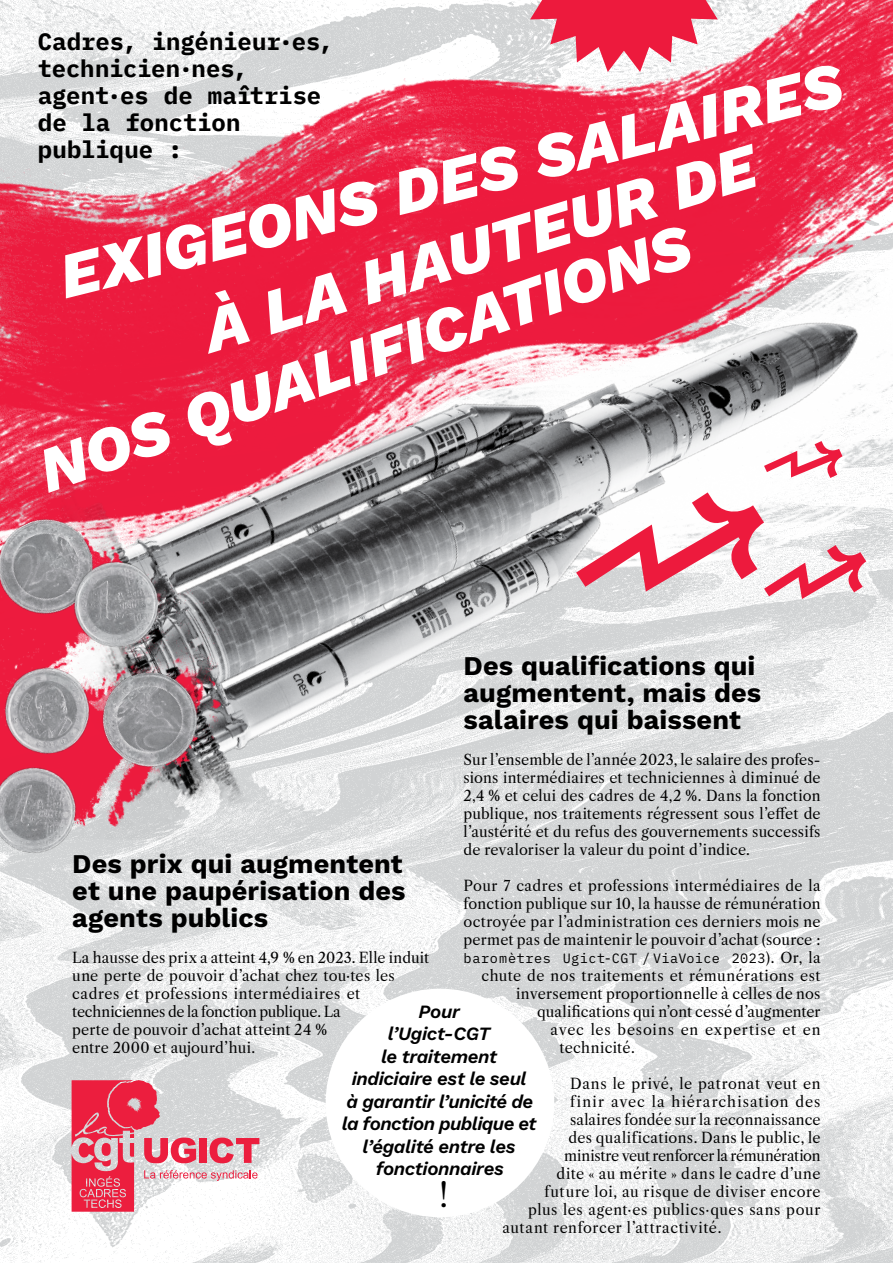
<style>
.page{position:relative;width:893px;height:1263px;background:#fff}
.page>*{position:absolute;margin:0;border:0;box-sizing:border-box;transform-origin:0 0}
.t1{font:italic 800 63.75px "Work Sans";color:#fff}
.t2{font:33px "Libre Caslon Text";color:#000}
.t3{font:700 27px/27px "Work Sans";letter-spacing:.005em;color:#000}
.t4{font:700 24px/27px "IBM Plex Mono";color:#000}
.t5{font:italic 600 18.75px/22.5px "Work Sans";letter-spacing:-.02em;color:#000;text-align:center}
.t6{font:14.4px/18px "Libre Caslon Text";letter-spacing:.025em;color:#000;text-align:justify}
.t7{font:14.4px "Libre Caslon Text";letter-spacing:.005em;color:#000}
.t8{font:14.4px "Libre Caslon Text";letter-spacing:-.025em;color:#000}
.t9{font:14.4px "Libre Caslon Text";letter-spacing:.06em;color:#000}
.t10{font:14.4px "Libre Caslon Text";letter-spacing:.07em;color:#000}
.t11{font:13.5px "IBM Plex Mono";letter-spacing:.045em;color:#000}
.s1{font-family:"Libre Caslon Text";font-size:14.4px}
</style>
<div class="page">
<img style="left:0;top:935px;width:893px;height:328px">
<img style="left:0;top:0;width:893px;height:141px">
<img style="left:0;top:141px;width:893px;height:794px">
<div style="left:326px;top:989px;width:228px;height:228px;background:#fff;border-radius:50%"></div>
<img style="left:60px;top:265px;width:833px;height:574px">
<img style="left:0;top:481px;width:306px;height:507px">
<svg style="left:72px;top:1080px;width:187px;height:132px"></svg>
<img style="left:0;top:473px;width:142px;height:182px">
<img style="left:97px;top:617px;width:145px;height:193px">
<img style="left:38px;top:521px;width:149px;height:146px">
<img style="left:0;top:725px;width:113px;height:152px">
<img style="left:1px;top:658px;width:96px;height:104px">
<svg style="left:576px;top:492px;width:290px;height:107px"></svg>
<svg style="left:764px;top:441px;width:78px;height:37px"></svg>
<svg style="left:530px;top:0;width:188px;height:72px"></svg>
<h3 class="t4" style="left:38px;top:27px;width:297px">Cadres, ingénieur·es, technicien·nes, agent·es de maîtrise de la fonction publique :</h3>
<h1 class="t1" style="left:49px;top:230px;width:806px;rotate:-14deg">EXIGEONS DES SALAIRES</h1>
<h1 class="t1" style="left:191px;top:286px;width:575px;rotate:-17deg">À LA HAUTEUR DE</h1>
<h1 class="t1" style="left:26px;top:430px;width:688px;rotate:-20deg">NOS QUALIFICATIONS</h1>
<h3 class="t3" style="left:464px;top:651px;width:299px">Des qualifications qui augmentent, mais des salaires qui baissent</h3>
<p class="t6" style="left:464px;top:751px;width:359px">Sur l’ensemble de l’année 2023, le salaire des profes&shy;sions intermédiaires et techniciennes à diminué de 2,4 % et celui des cadres de 4,2 %. Dans la fonction publique, nos traitements régressent sous l’effet de l’austérité et du refus des gouvernements successifs de revaloriser la valeur du point d’indice.</p>
<p class="t6" style="left:464px;top:877px;width:359px">Pour 7 cadres et professions intermédiaires de la fonction publique sur 10, la hausse de rémunération octroyée par l’administration ces derniers mois ne permet pas de maintenir le pouvoir d’achat (source :</p>
<p class="t11" style="left:464px;top:948px;width:359px">baromètres Ugict-CGT / ViaVoice 2023<span class="s1">). Or, la</span></p>
<p class="t6" style="left:482px;top:967px;width:341px">chute de nos traitements et rémunérations est</p>
<p class="t6" style="left:516px;top:985px;width:306px">inversement proportionnelle à celles de nos</p>
<p class="t7" style="left:537px;top:1003px;width:285px">qualifications qui n’ont cessé d’augmenter</p>
<p class="t9" style="left:551px;top:1021px;width:271px">avec les besoins en expertise et en</p>
<p class="t6" style="left:560px;top:1039px;width:77px">technicité.</p>
<p class="t6" style="left:570px;top:1075px;width:252px">Dans le privé, le patronat veut en</p>
<p class="t10" style="left:570px;top:1093px;width:252px">finir avec la hiérarchisation des</p>
<p class="t6" style="left:570px;top:1111px;width:252px">salaires fondée sur la reconnaissance</p>
<p class="t6" style="left:569px;top:1129px;width:254px">des qualifications. Dans le public, le</p>
<p class="t8" style="left:564px;top:1147px;width:258px">ministre veut renforcer la rémunération</p>
<p class="t6" style="left:557px;top:1165px;width:266px">dite « au mérite » dans le cadre d’une</p>
<p class="t6" style="left:545px;top:1183px;width:277px">future loi, au risque de diviser encore</p>
<p class="t6" style="left:528px;top:1201px;width:294px">plus les agent·es publics·ques sans pour</p>
<p class="t6" style="left:503px;top:1219px;width:220px">autant renforcer l’attractivité.</p>
<h3 class="t3" style="left:72px;top:849px;width:335px;text-align:justify">Des prix qui augmentent et une paupérisation des agents publics</h3>
<p class="t6" style="left:72px;top:949px;width:358px;text-align:left">La hausse des prix a atteint 4,9 % en 2023. Elle induit une perte de pouvoir d’achat chez tou·tes les cadres et professions intermédiaires et techniciennes de la fonction publique. La<br>perte de pouvoir d’achat atteint 24 %<br>entre 2000 et aujourd’hui.</p>
<h3 class="t5" style="left:342px;top:999px;width:196px">Pour<br>l’Ugict-CGT<br>le traitement indiciaire est le seul<br>à garantir l’unicité de la fonction publique et l’égalité entre les fonctionnaires</h3>
<h2 class="t2" style="left:439px;top:1174px;width:11px">!</h2>
</div>
